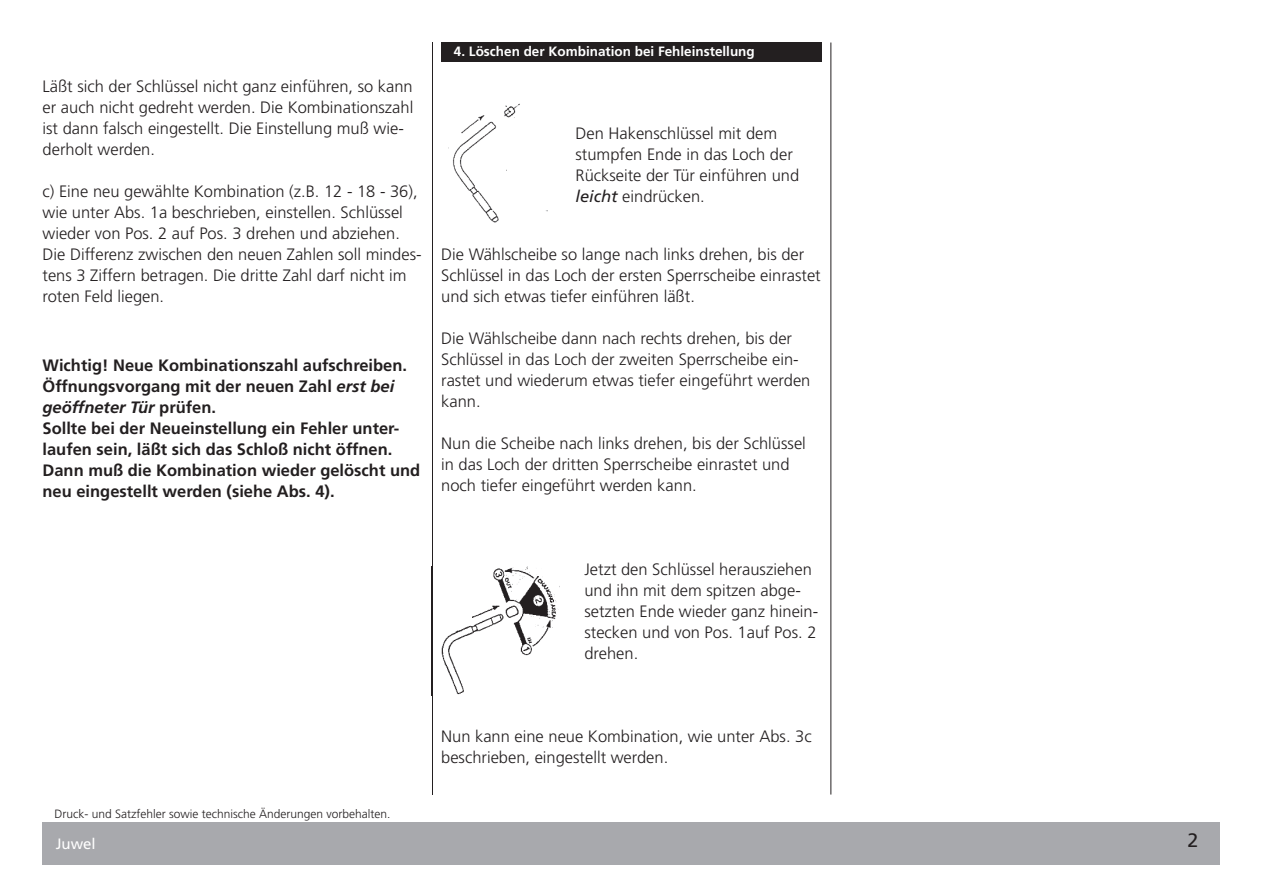
<style>
.page{position:relative;width:1263px;height:893px;background:#fff}
.page>*{position:absolute;margin:0;border:0;box-sizing:border-box;transform-origin:0 0}
.t1{font:19.5px "Frutiger CE";color:#231f20}
.t2{font:300 16.5px/21px "Frutiger CE";color:#231f20}
.t3{font:700 16.5px/21px "Frutiger CE";color:#231f20}
.t4{font:15px "Frutiger CE";color:#fff}
.t5{font:700 13.5px "Frutiger CE";color:#fff}
.t6{font:300 12px "Frutiger CE";color:#231f20}
.s1{font-style:italic}
.s2{font-weight:400;font-style:italic}
</style>
<div class="page">
<hr style="left:432px;top:43px;width:1px;height:751px;background:#231f20">
<hr style="left:830px;top:43px;width:1px;height:751px;background:#231f20">
<div style="left:43px;top:822px;width:1177px;height:43px;background:#a8a9ad"></div>
<div style="left:441px;top:43px;width:381px;height:19px;background:#231f20"></div>
<img style="left:448px;top:103px;width:99px;height:120px">
<img style="left:431px;top:566px;width:129px;height:130px">
<img style="left:432px;top:566px;width:1px;height:130px">
<p class="t2" style="left:43px;top:75px;width:372px">Läßt sich der Schlüssel nicht ganz einführen, so kann er auch nicht gedreht werden. Die Kombinationszahl ist dann falsch eingestellt. Die Einstellung muß wie&shy;derholt werden.</p>
<p class="t2" style="left:43px;top:180px;width:380px">c) Eine neu gewählte Kombination (z.B. 12 - 18 - 36), wie unter Abs. 1a beschrieben, einstellen. Schlüssel wieder von Pos. 2 auf Pos. 3 drehen und abziehen.<br>Die Differenz zwischen den neuen Zahlen soll mindes&shy;tens 3 Ziffern betragen. Die dritte Zahl darf nicht im roten Feld liegen.</p>
<p class="t3" style="left:43px;top:354px;width:379px">Wichtig! Neue Kombinationszahl aufschreiben.<br>Öffnungsvorgang mit der neuen Zahl <span class="s1">erst bei geöffneter Tür</span> prüfen.<br>Sollte bei der Neueinstellung ein Fehler unter&shy;laufen sein, läßt sich das Schloß nicht öffnen.<br>Dann muß die Kombination wieder gelöscht und neu eingestellt werden (siehe Abs. 4).</p>
<p class="t5" style="left:454px;top:43px;width:302px">4. Löschen der Kombination bei Fehleinstellung</p>
<p class="t2" style="left:575px;top:123px;width:225px">Den Hakenschlüssel mit dem stumpfen Ende in das Loch der<br>Rückseite der Tür einführen und <span class="s2">leicht</span> eindrücken.</p>
<p class="t2" style="left:441px;top:244px;width:381px">Die Wählscheibe so lange nach links drehen, bis der<br>Schlüssel in das Loch der ersten Sperrscheibe einrastet und sich etwas tiefer einführen läßt.</p>
<p class="t2" style="left:441px;top:328px;width:371px">Die Wählscheibe dann nach rechts drehen, bis der Schlüssel in das Loch der zweiten Sperrscheibe ein&shy;rastet und wiederum etwas tiefer eingeführt werden kann.</p>
<p class="t2" style="left:441px;top:433px;width:366px">Nun die Scheibe nach links drehen, bis der Schlüssel in das Loch der dritten Sperrscheibe einrastet und noch tiefer eingeführt werden kann.</p>
<p class="t2" style="left:584px;top:559px;width:235px">Jetzt den Schlüssel herausziehen und ihn mit dem spitzen abge&shy;setzten Ende wieder ganz hinein&shy;stecken und von Pos. 1auf Pos. 2 drehen.</p>
<p class="t6" style="left:54px;top:807px;width:338px">Druck- und Satzfehler sowie technische Änderungen vorbehalten.</p>
<p class="t4" style="left:56px;top:835px;width:42px">Juwel</p>
<p class="t2" style="left:441px;top:726px;width:372px">Nun kann eine neue Kombination, wie unter Abs. 3c beschrieben, eingestellt werden.</p>
<p class="t1" style="left:1187px;top:829px;width:12px">2</p>
</div>
